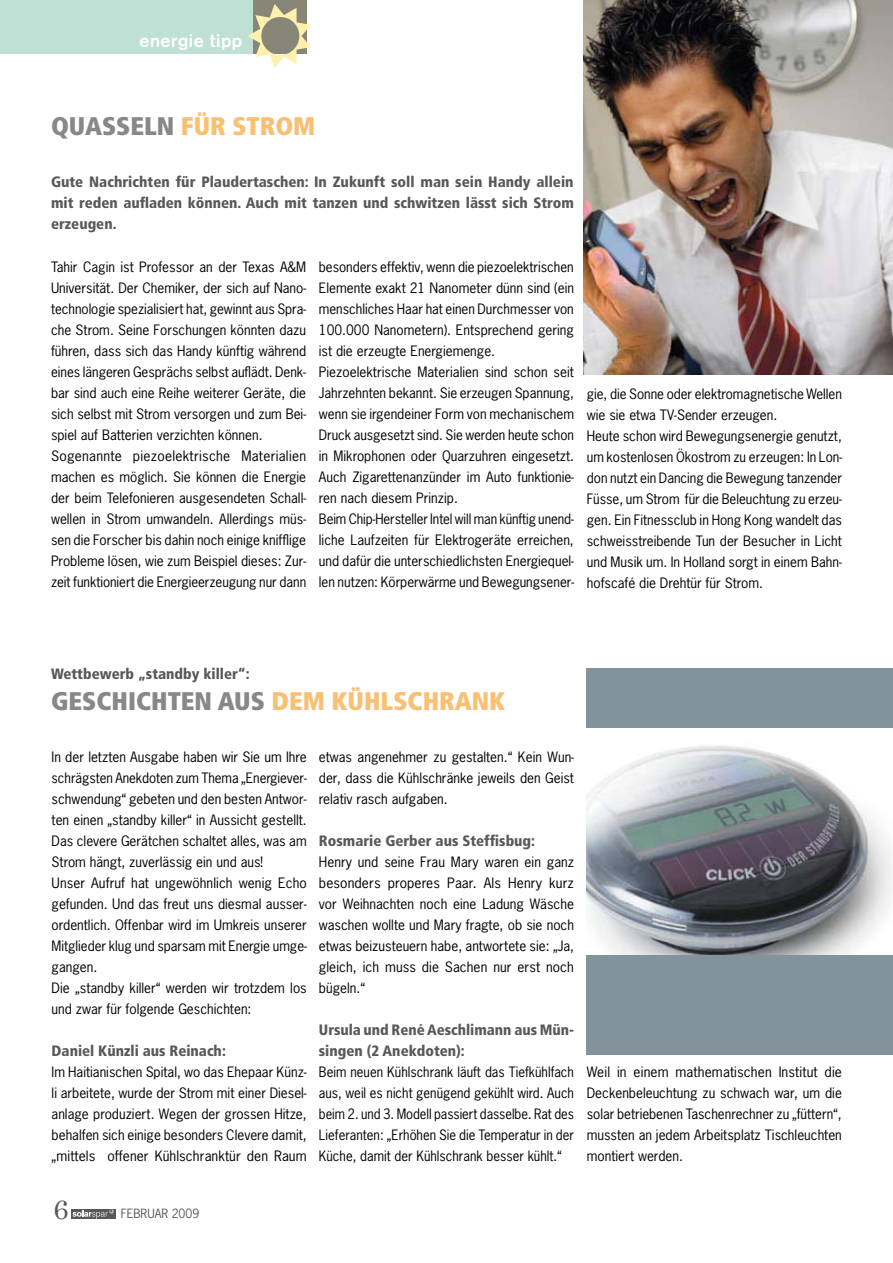
<style>
.page{position:relative;width:893px;height:1263px;background:#fff}
.page>*{position:absolute;margin:0;border:0;box-sizing:border-box;transform-origin:0 0}
.t1{font:27px "Century";color:#58585a}
.t2{font:900 condensed 25.5px "Frutiger";color:#87888a}
.t3{font:700 18px "Akzidenz Grotesk";letter-spacing:.03em;color:#fff}
.t4{font:900 condensed 15px/21px "Frutiger";color:#58585a;text-align:justify}
.t5{font:13.5px/21px "News Gothic Std";color:#000;text-align:justify}
.t6{font:12px "News Gothic Std";color:#58585a}
.s1{color:#f9c073}
</style>
<div class="page">
<div style="left:71px;top:1209px;width:45px;height:9px;background:#58585a"></div>
<svg style="left:72px;top:1209px;width:42px;height:10px"></svg>
<div style="left:587px;top:668px;width:306px;height:386px;background:#82939b"></div>
<div style="left:251px;top:0;width:55px;height:54px;background:#878677"></div>
<div style="left:0;top:0;width:252px;height:54px;background:#bfe0d5"></div>
<img style="left:587px;top:728px;width:306px;height:227px">
<img style="left:583px;top:0;width:310px;height:374px">
<svg style="left:252px;top:4px;width:55px;height:50px"></svg>
<h3 class="t3" style="left:139px;top:30px;width:104px">energie tipp</h3>
<h2 class="t2" style="left:51px;top:111px;width:266px">QUASSELN <span class="s1">FÜR STROM</span></h2>
<p class="t4" style="left:51px;top:171px;width:524px">Gute Nachrichten für Plaudertaschen: In Zukunft soll man sein Handy allein mit reden aufladen können. Auch mit tanzen und schwitzen lässt sich Strom erzeugen.</p>
<p class="t5" style="left:319px;top:256px;width:257px;text-align:left">besonders effektiv, wenn die piezoelektrischen Elemente exakt 21 Nanometer dünn sind (ein menschliches Haar hat einen Durchmesser von 100.000 Nanometern). Entsprechend gering ist die erzeugte Energiemenge.<br>Piezoelektrische Materialien sind schon seit Jahrzehnten bekannt. Sie erzeugen Spannung, wenn sie irgendeiner Form von mechanischem Druck ausgesetzt sind. Sie werden heute schon in Mikrophonen oder Quarzuhren eingesetzt.<br>Auch Zigarettenanzünder im Auto funktionie&shy;ren nach diesem Prinzip.<br>Beim Chip-Hersteller Intel will man künftig unend&shy;liche Laufzeiten für Elektrogeräte erreichen, und dafür die unterschiedlichsten Energiequel&shy;len nutzen: Körperwärme und Bewegungsener-</p>
<p class="t5" style="left:51px;top:256px;width:257px;text-align:left">Tahir Cagin ist Professor an der Texas A&amp;M Universität. Der Chemiker, der sich auf Nano&shy;technologie spezialisiert hat, gewinnt aus Spra&shy;che Strom. Seine Forschungen könnten dazu führen, dass sich das Handy künftig während eines längeren Gesprächs selbst auflädt. Denk&shy;bar sind auch eine Reihe weiterer Geräte, die sich selbst mit Strom versorgen und zum Bei&shy;spiel auf Batterien verzichten können.<br>Sogenannte piezoelektrische Materialien machen es möglich. Sie können die Energie der beim Telefonieren ausgesendeten Schall&shy;wellen in Strom umwandeln. Allerdings müs&shy;sen die Forscher bis dahin noch einige knifflige Probleme lösen, wie zum Beispiel dieses: Zur&shy;zeit funktioniert die Energieerzeugung nur dann</p>
<p class="t5" style="left:587px;top:383px;width:257px;text-align:left">gie, die Sonne oder elektromagnetische Wellen wie sie etwa TV-Sender erzeugen.<br>Heute schon wird Bewegungsenergie genutzt, um kostenlosen Ökostrom zu erzeugen: In Lon&shy;don nutzt ein Dancing die Bewegung tanzender Füsse, um Strom für die Beleuchtung zu erzeu&shy;gen. Ein Fitnessclub in Hong Kong wandelt das schweisstreibende Tun der Besucher in Licht und Musik um. In Holland sorgt in einem Bahn&shy;hofscafé die Drehtür für Strom.</p>
<p class="t4" style="left:51px;top:663px;width:200px">Wettbewerb „standby killer“:</p>
<h2 class="t2" style="left:51px;top:685px;width:456px">GESCHICHTEN AUS <span class="s1">DEM KÜHLSCHRANK</span></h2>
<p class="t5" style="left:52px;top:746px;width:257px;text-align:left">In der letzten Ausgabe haben wir Sie um Ihre schrägsten Anekdoten zum Thema „Energiever&shy;schwendung“ gebeten und den besten Antwor&shy;ten einen „standby killer“ in Aussicht gestellt.<br>Das clevere Gerätchen schaltet alles, was am Strom hängt, zuverlässig ein und aus!<br>Unser Aufruf hat ungewöhnlich wenig Echo gefunden. Und das freut uns diesmal ausser&shy;ordentlich. Offenbar wird im Umkreis unserer Mitglieder klug und sparsam mit Energie umge&shy;gangen.<br>Die „standby killer“ werden wir trotzdem los und zwar für folgende Geschichten:</p>
<p class="t4" style="left:52px;top:1040px;width:176px">Daniel Künzli aus Reinach:</p>
<p class="t5" style="left:52px;top:1061px;width:257px">Im Haitianischen Spital, wo das Ehepaar Künz&shy;li arbeitete, wurde der Strom mit einer Diesel&shy;anlage produziert. Wegen der grossen Hitze, behalfen sich einige besonders Clevere damit, „mittels offener Kühlschranktür den Raum</p>
<p class="t5" style="left:319px;top:746px;width:257px">etwas angenehmer zu gestalten.“ Kein Wun&shy;der, dass die Kühlschränke jeweils den Geist relativ rasch aufgaben.</p>
<p class="t4" style="left:319px;top:830px;width:218px">Rosmarie Gerber aus Steffisbug:</p>
<p class="t5" style="left:319px;top:851px;width:257px">Henry und seine Frau Mary waren ein ganz besonders properes Paar. Als Henry kurz vor Weihnachten noch eine Ladung Wäsche waschen wollte und Mary fragte, ob sie noch etwas beizusteuern habe, antwortete sie: „Ja, gleich, ich muss die Sachen nur erst noch bügeln.“</p>
<p class="t4" style="left:319px;top:1019px;width:257px">Ursula und René Aeschlimann aus Mün&shy;singen (2 Anekdoten):</p>
<p class="t5" style="left:319px;top:1061px;width:257px">Beim neuen Kühlschrank läuft das Tiefkühlfach aus, weil es nicht genügend gekühlt wird. Auch beim 2. und 3. Modell passiert dasselbe. Rat des Lieferanten: „Erhöhen Sie die Temperatur in der Küche, damit der Kühlschrank besser kühlt.“</p>
<p class="t5" style="left:587px;top:1061px;width:257px">Weil in einem mathematischen Institut die Deckenbeleuchtung zu schwach war, um die solar betriebenen Taschenrechner zu „füttern“, mussten an jedem Arbeitsplatz Tischleuchten montiert werden.</p>
<h1 class="t1" style="left:53px;top:1186px;width:17px">6</h1>
<p class="t6" style="left:121px;top:1206px;width:80px">FEBRUAR 2009</p>
</div>
